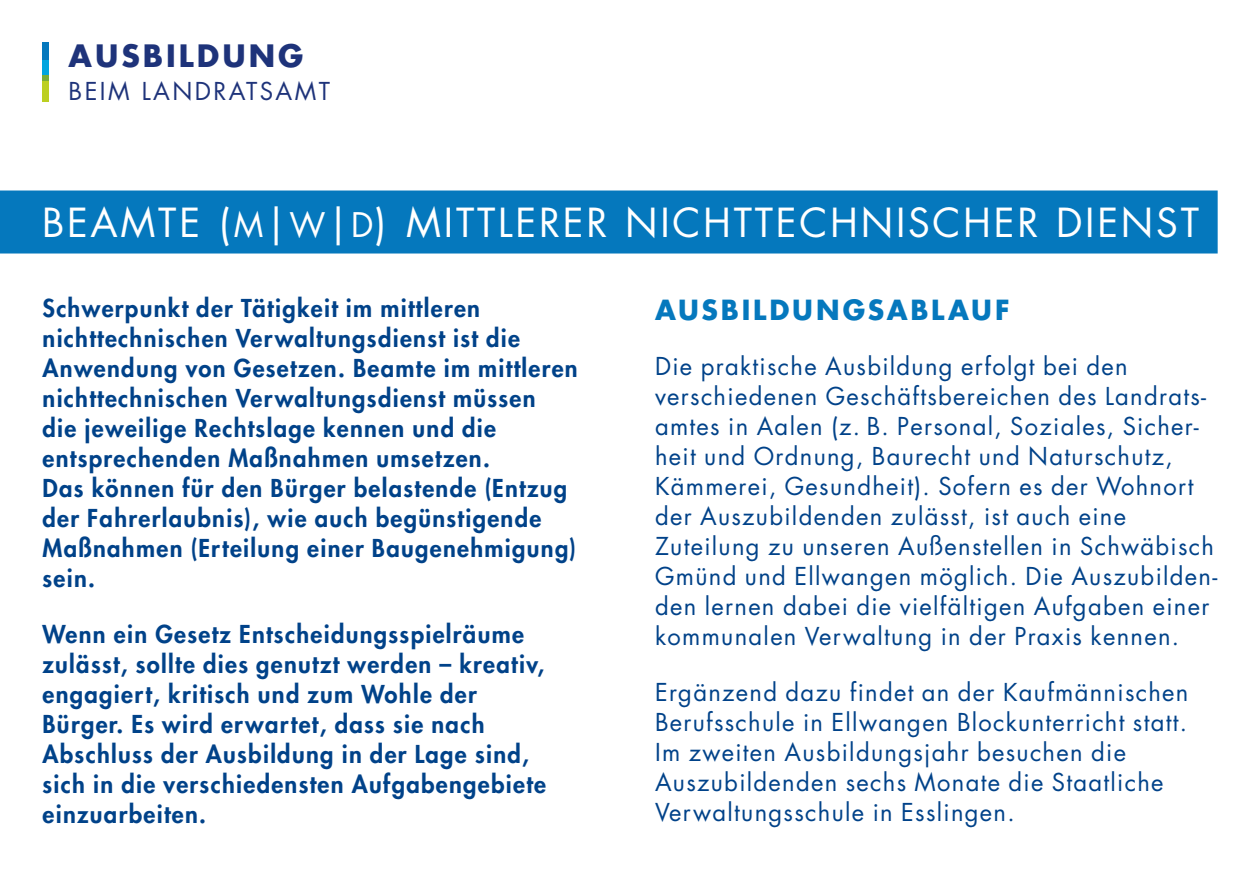
<style>
.page{position:relative;width:1259px;height:893px;background:#fff}
.page>*{position:absolute;margin:0;border:0;box-sizing:border-box;transform-origin:0 0}
.t1{font:39px "Futura Std";letter-spacing:.07em;color:#fff}
.t2{font:700 30px "Futura Std";letter-spacing:.1em;color:#1e337a}
.H3_Zwischenüberschrift{font:700 27px "Futura Std";letter-spacing:.105em;color:#0578bd}
.p_Fließtext{font:24px/30px "Futura Std";letter-spacing:.055em;color:#004289}
.p_Fließtext-2{font:800 24px/30px "Futura Std";letter-spacing:.055em;color:#004289}
.t3{font:24px "Futura Std";letter-spacing:.1em;color:#1e337a}
.s1{font-size:33px}
</style>
<div class="page">
<div style="left:0;top:190px;width:1217px;height:63px;background:#0578bd"></div>
<div style="left:43px;top:43px;width:6px;height:17px;background:#0578bd"></div>
<svg style="left:43px;top:75px;width:6px;height:6px"></svg>
<div style="left:43px;top:60px;width:6px;height:15px;background:#00a5df"></div>
<div style="left:43px;top:81px;width:6px;height:21px;background:#bccf21"></div>
<p class="t2" style="left:69px;top:36px;width:236px">AUSBILDUNG</p>
<p class="t3" style="left:69px;top:76px;width:263px">BEIM LANDRATSAMT</p>
<h1 class="t1" style="left:42px;top:198px;width:1158px">BEAMTE (<span class="s1">M</span>|<span class="s1">W</span>|<span class="s1">D</span>) MITTLERER NICHTTECHNISCHER DIENST</h1>
<p class="p_Fließtext-2" style="left:43px;top:294px;width:537px">Schwerpunkt der Tätigkeit im mittleren nichttechnischen Verwaltungsdienst ist die Anwendung von Gesetzen. Beamte im mittleren nichttechnischen Verwaltungsdienst müssen<br>die jeweilige Rechtslage kennen und die entsprechenden Maßnahmen umsetzen.<br>Das können für den Bürger belastende (Entzug der Fahrerlaubnis), wie auch begünstigende Maßnahmen (Erteilung einer Baugenehmigung) sein.</p>
<p class="p_Fließtext-2" style="left:43px;top:619px;width:505px">Wenn ein Gesetz Entscheidungsspielräume zulässt, sollte dies genutzt werden – kreativ, engagiert, kritisch und zum Wohle der Bürger. Es wird erwartet, dass sie nach Abschluss der Ausbildung in der Lage sind, sich in die verschiedensten Aufgabengebiete einzuarbeiten.</p>
<h3 class="H3_Zwischenüberschrift" style="left:655px;top:292px;width:356px">AUSBILDUNGSABLAUF</h3>
<p class="p_Fließtext" style="left:655px;top:352px;width:564px">Die praktische Ausbildung erfolgt bei den verschiedenen Geschäftsbereichen des Landrats&shy;amtes in Aalen (z. B. Personal, Soziales, Sicher&shy;heit und Ordnung, Baurecht und Naturschutz, Kämmerei, Gesundheit). Sofern es der Wohnort der Auszubildenden zulässt, ist auch eine Zuteilung zu unseren Außenstellen in Schwäbisch Gmünd und Ellwangen möglich. Die Auszubilden&shy;den lernen dabei die vielfältigen Aufgaben einer kommunalen Verwaltung in der Praxis kennen.</p>
<p class="p_Fließtext" style="left:655px;top:677px;width:535px">Ergänzend dazu findet an der Kaufmännischen Berufsschule in Ellwangen Blockunterricht statt.<br>Im zweiten Ausbildungsjahr besuchen die Auszubildenden sechs Monate die Staatliche Verwaltungsschule in Esslingen.</p>
</div>
